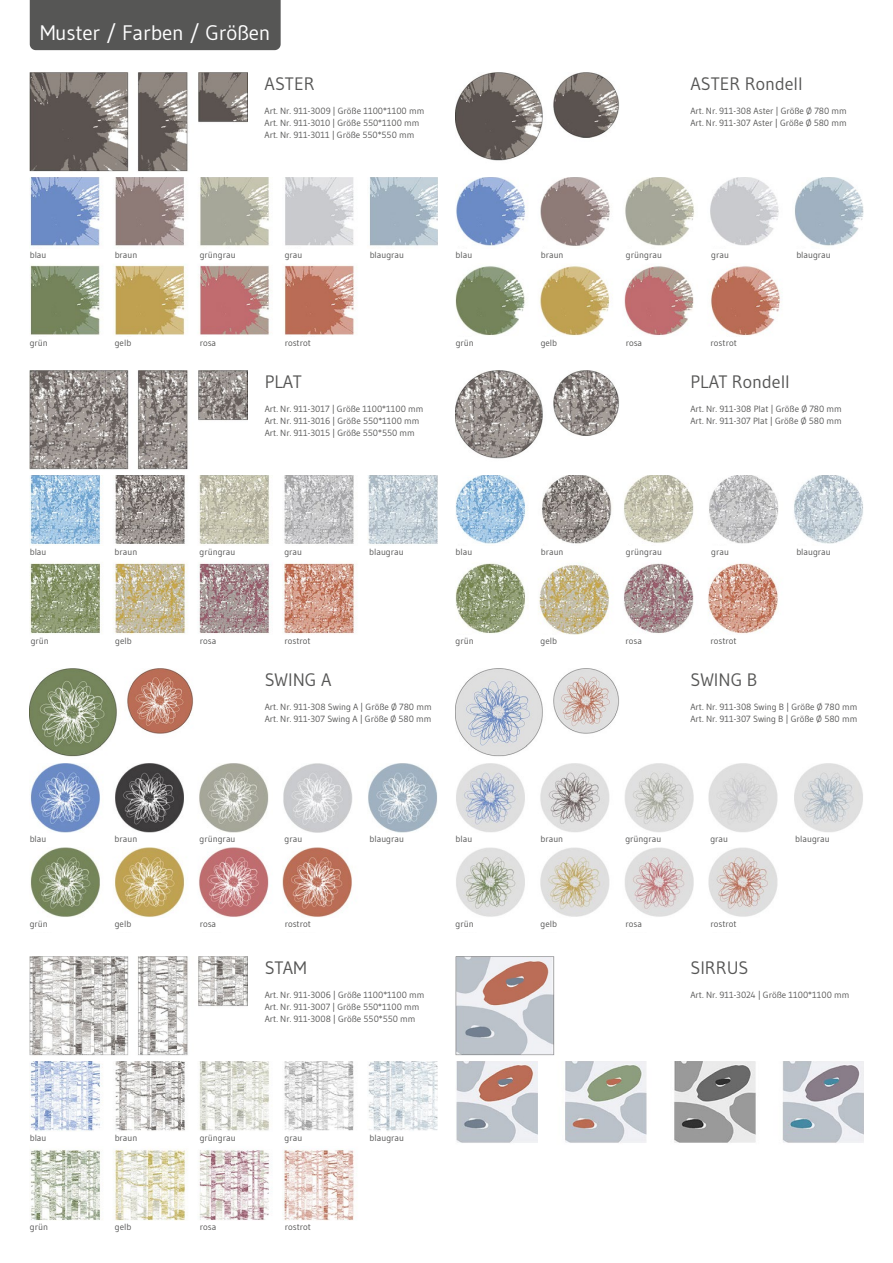
<style>
.page{position:relative;width:893px;height:1263px;background:#fff}
.page>*{position:absolute;margin:0;border:0;box-sizing:border-box;transform-origin:0 0}
.t1{font:21px "Gudea";letter-spacing:-.01em;color:#fff}
.t2{font:18px "Gudea";color:#565655}
.t3{font:9px/12px "Gudea";color:#565655}
</style>
<div class="page">
<div style="left:30px;top:0;width:251px;height:50px;background:#565655"></div>
<img style="left:30px;top:178px;width:407px;height:157px">
<img style="left:30px;top:73px;width:217px;height:99px">
<img style="left:455px;top:178px;width:408px;height:158px">
<img style="left:455px;top:73px;width:165px;height:88px">
<img style="left:30px;top:475px;width:408px;height:159px">
<img style="left:30px;top:371px;width:218px;height:99px">
<img style="left:456px;top:475px;width:407px;height:160px">
<img style="left:455px;top:371px;width:164px;height:88px">
<img style="left:30px;top:1062px;width:408px;height:159px">
<img style="left:30px;top:957px;width:218px;height:99px">
<img style="left:456px;top:1062px;width:407px;height:81px">
<img style="left:455px;top:957px;width:100px;height:99px">
<img style="left:30px;top:764px;width:407px;height:153px">
<img style="left:30px;top:668px;width:163px;height:89px">
<img style="left:456px;top:764px;width:407px;height:153px">
<img style="left:455px;top:668px;width:164px;height:89px">
<div style="left:30px;top:249px;width:408px;height:13px;background:#fff"></div>
<div style="left:456px;top:249px;width:407px;height:13px;background:#fff"></div>
<div style="left:456px;top:546px;width:407px;height:14px;background:#fff"></div>
<div style="left:30px;top:546px;width:407px;height:14px;background:#fff"></div>
<div style="left:30px;top:833px;width:407px;height:14px;background:#fff"></div>
<div style="left:455px;top:833px;width:408px;height:14px;background:#fff"></div>
<div style="left:30px;top:1132px;width:407px;height:13px;background:#fff"></div>
<h1 class="t1" style="left:40px;top:19px;width:232px">Muster / Farben / Größen</h1>
<h2 class="t2" style="left:265px;top:73px;width:52px">ASTER</h2>
<p class="t3" style="left:265px;top:105px;width:161px">Art. Nr. 911-3009 | Größe 1100*1100 mm<br>Art. Nr. 911-3010 | Größe 550*1100 mm<br>Art. Nr. 911-3011 | Größe 550*550 mm</p>
<h2 class="t2" style="left:690px;top:73px;width:114px">ASTER Rondell</h2>
<p class="t3" style="left:690px;top:105px;width:158px">Art. Nr. 911-308 Aster | Größe Ø 780 mm<br>Art. Nr. 911-307 Aster | Größe Ø 580 mm</p>
<p class="t3" style="left:30px;top:248px;width:18px">blau</p>
<p class="t3" style="left:115px;top:248px;width:24px">braun</p>
<p class="t3" style="left:200px;top:248px;width:37px">grüngrau</p>
<p class="t3" style="left:285px;top:248px;width:19px">grau</p>
<p class="t3" style="left:370px;top:248px;width:36px">blaugrau</p>
<p class="t3" style="left:456px;top:248px;width:18px">blau</p>
<p class="t3" style="left:541px;top:248px;width:24px">braun</p>
<p class="t3" style="left:626px;top:248px;width:37px">grüngrau</p>
<p class="t3" style="left:711px;top:248px;width:19px">grau</p>
<p class="t3" style="left:796px;top:248px;width:36px">blaugrau</p>
<p class="t3" style="left:30px;top:337px;width:20px">grün</p>
<p class="t3" style="left:115px;top:337px;width:18px">gelb</p>
<p class="t3" style="left:200px;top:337px;width:18px">rosa</p>
<p class="t3" style="left:285px;top:337px;width:28px">rostrot</p>
<p class="t3" style="left:456px;top:337px;width:20px">grün</p>
<p class="t3" style="left:541px;top:337px;width:18px">gelb</p>
<p class="t3" style="left:626px;top:337px;width:18px">rosa</p>
<p class="t3" style="left:711px;top:337px;width:28px">rostrot</p>
<h2 class="t2" style="left:265px;top:371px;width:39px">PLAT</h2>
<p class="t3" style="left:265px;top:403px;width:160px">Art. Nr. 911-3017 | Größe 1100*1100 mm<br>Art. Nr. 911-3016 | Größe 550*1100 mm<br>Art. Nr. 911-3015 | Größe 550*550 mm</p>
<h2 class="t2" style="left:690px;top:371px;width:101px">PLAT Rondell</h2>
<p class="t3" style="left:690px;top:403px;width:153px">Art. Nr. 911-308 Plat | Größe Ø 780 mm<br>Art. Nr. 911-307 Plat | Größe Ø 580 mm</p>
<p class="t3" style="left:30px;top:546px;width:18px">blau</p>
<p class="t3" style="left:115px;top:546px;width:24px">braun</p>
<p class="t3" style="left:199px;top:546px;width:37px">grüngrau</p>
<p class="t3" style="left:284px;top:546px;width:19px">grau</p>
<p class="t3" style="left:369px;top:546px;width:36px">blaugrau</p>
<p class="t3" style="left:456px;top:546px;width:18px">blau</p>
<p class="t3" style="left:541px;top:546px;width:24px">braun</p>
<p class="t3" style="left:626px;top:546px;width:37px">grüngrau</p>
<p class="t3" style="left:711px;top:546px;width:19px">grau</p>
<p class="t3" style="left:796px;top:546px;width:36px">blaugrau</p>
<p class="t3" style="left:31px;top:635px;width:20px">grün</p>
<p class="t3" style="left:115px;top:635px;width:18px">gelb</p>
<p class="t3" style="left:200px;top:635px;width:18px">rosa</p>
<p class="t3" style="left:284px;top:635px;width:28px">rostrot</p>
<p class="t3" style="left:456px;top:635px;width:20px">grün</p>
<p class="t3" style="left:541px;top:635px;width:18px">gelb</p>
<p class="t3" style="left:626px;top:635px;width:18px">rosa</p>
<p class="t3" style="left:711px;top:635px;width:28px">rostrot</p>
<h2 class="t2" style="left:265px;top:668px;width:68px">SWING A</h2>
<p class="t3" style="left:265px;top:701px;width:168px">Art. Nr. 911-308 Swing A | Größe Ø 780 mm<br>Art. Nr. 911-307 Swing A | Größe Ø 580 mm</p>
<h2 class="t2" style="left:690px;top:668px;width:68px">SWING B</h2>
<p class="t3" style="left:690px;top:701px;width:169px">Art. Nr. 911-308 Swing B | Größe Ø 780 mm<br>Art. Nr. 911-307 Swing B | Größe Ø 580 mm</p>
<p class="t3" style="left:30px;top:833px;width:18px">blau</p>
<p class="t3" style="left:115px;top:833px;width:24px">braun</p>
<p class="t3" style="left:200px;top:833px;width:37px">grüngrau</p>
<p class="t3" style="left:285px;top:833px;width:19px">grau</p>
<p class="t3" style="left:369px;top:833px;width:36px">blaugrau</p>
<p class="t3" style="left:455px;top:833px;width:18px">blau</p>
<p class="t3" style="left:540px;top:833px;width:24px">braun</p>
<p class="t3" style="left:625px;top:833px;width:37px">grüngrau</p>
<p class="t3" style="left:710px;top:833px;width:19px">grau</p>
<p class="t3" style="left:795px;top:833px;width:36px">blaugrau</p>
<p class="t3" style="left:30px;top:918px;width:20px">grün</p>
<p class="t3" style="left:115px;top:918px;width:18px">gelb</p>
<p class="t3" style="left:200px;top:918px;width:18px">rosa</p>
<p class="t3" style="left:285px;top:918px;width:28px">rostrot</p>
<p class="t3" style="left:455px;top:918px;width:20px">grün</p>
<p class="t3" style="left:540px;top:918px;width:18px">gelb</p>
<p class="t3" style="left:625px;top:918px;width:18px">rosa</p>
<p class="t3" style="left:710px;top:918px;width:28px">rostrot</p>
<h2 class="t2" style="left:265px;top:957px;width:43px">STAM</h2>
<p class="t3" style="left:265px;top:989px;width:161px">Art. Nr. 911-3006 | Größe 1100*1100 mm<br>Art. Nr. 911-3007 | Größe 550*1100 mm<br>Art. Nr. 911-3008 | Größe 550*550 mm</p>
<p class="t3" style="left:30px;top:1131px;width:18px">blau</p>
<p class="t3" style="left:115px;top:1131px;width:24px">braun</p>
<p class="t3" style="left:200px;top:1131px;width:37px">grüngrau</p>
<p class="t3" style="left:285px;top:1131px;width:19px">grau</p>
<p class="t3" style="left:370px;top:1131px;width:36px">blaugrau</p>
<p class="t3" style="left:30px;top:1221px;width:20px">grün</p>
<p class="t3" style="left:115px;top:1221px;width:18px">gelb</p>
<p class="t3" style="left:200px;top:1221px;width:18px">rosa</p>
<p class="t3" style="left:285px;top:1221px;width:28px">rostrot</p>
<h2 class="t2" style="left:690px;top:957px;width:60px">SIRRUS</h2>
<p class="t3" style="left:690px;top:989px;width:161px">Art. Nr. 911-3024 | Größe 1100*1100 mm</p>
</div>
